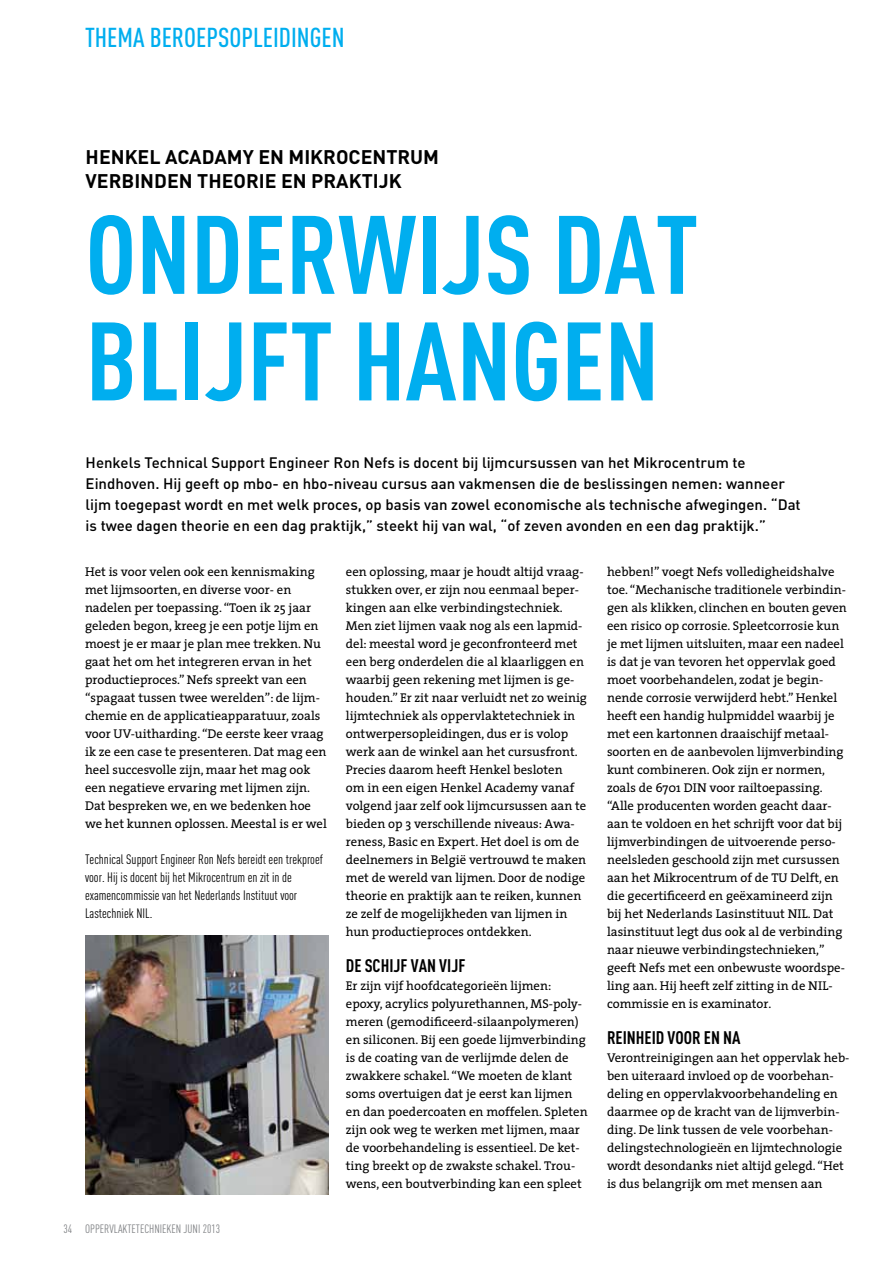
<style>
.page{position:relative;width:893px;height:1263px;background:#fff}
.page>*{position:absolute;margin:0;border:0;box-sizing:border-box;transform-origin:0 0}
.t1{font:700 109.5px/106.5px "DIN Cond";color:#00aeef}
.t2{font:500 27px "DIN Cond";color:#00aeef}
.t3{font:700 19.5px/24px "DIN";color:#000}
.t4{font:700 18px "DIN Cond";color:#000}
.t5{font:500 15px/21px "DIN";color:#000}
.t6{font:13.5px/18px "DIN Cond";color:#000}
.t7{font:12.75px/18px "The Serif";color:#000}
.t8{font:12px "DIN Cond";color:#808285}
</style>
<div class="page">
<img style="left:85px;top:935px;width:243px;height:260px">
<h2 class="t2" style="left:85px;top:21px;width:261px">THEMA BEROEPSOPLEIDINGEN</h2>
<h3 class="t3" style="left:86px;top:145px;width:355px">HENKEL ACADAMY EN M IKROCENTRUM<br>VERBINDEN TH EORIE EN PRAKTIJK</h3>
<h1 class="t1" style="left:86px;top:198px;width:614px">ONDERWIJS DAT<br>BLIJFT HANGEN</h1>
<p class="t5" style="left:86px;top:452px;width:717px">Henkels Technical Support Engineer Ron Nefs is docent bij lijmcursussen van het Mikrocentrum te Eindhoven. Hij geeft op mbo- en hbo-niveau cursus aan vakmensen die de beslissingen nemen: wanneer lijm toegepast wordt en met welk proces, op basis van zowel economische als technische afwegingen. “Dat is twee dagen theorie en een dag praktijk,” steekt hij van wal, “of zeven avonden en een dag praktijk.”</p>
<p class="t7" style="left:85px;top:562px;width:243px">Het is voor velen ook een kennismaking met lijmsoorten, en diverse voor- en nadelen per toepassing. “Toen ik 25 jaar geleden begon, kreeg je een potje lijm en moest je er maar je plan mee trekken. Nu gaat het om het integreren ervan in het productieproces.” Nefs spreekt van een “spagaat tussen twee werelden”: de lijm&shy;chemie en de applicatieapparatuur, zoals voor UV-uitharding. “De eerste keer vraag ik ze een case te presenteren. Dat mag een heel succesvolle zijn, maar het mag ook een negatieve ervaring met lijmen zijn.<br>Dat bespreken we, en we bedenken hoe we het kunnen oplossen. Meestal is er wel</p>
<p class="t7" style="left:346px;top:562px;width:243px">een oplossing, maar je houdt altijd vraag&shy;stukken over, er zijn nou eenmaal beper&shy;kingen aan elke verbindingstechniek.<br>Men ziet lijmen vaak nog als een lapmid&shy;del: meestal word je geconfronteerd met een berg onderdelen die al klaarliggen en waarbij geen rekening met lijmen is ge&shy;houden.” Er zit naar verluidt net zo weinig lijmtechniek als oppervlaktetechniek in ontwerpersopleidingen, dus er is volop werk aan de winkel aan het cursusfront.<br>Precies daarom heeft Henkel besloten<br>om in een eigen Henkel Academy vanaf volgend jaar zelf ook lijmcursussen aan te bieden op 3 verschillende niveaus: Awa&shy;reness, Basic en Expert. Het doel is om de deelnemers in België vertrouwd te maken met de wereld van lijmen. Door de nodige theorie en praktijk aan te reiken, kunnen ze zelf de mogelijkheden van lijmen in hun productieproces ontdekken.</p>
<h3 class="t4" style="left:346px;top:955px;width:121px">DE SCHIJF VAN VIJF</h3>
<p class="t7" style="left:346px;top:976px;width:243px">Er zijn vijf hoofdcategorieën lijmen: epoxy, acrylics polyurethannen, MS-poly&shy;meren (gemodificeerd-silaanpolymeren) en siliconen. Bij een goede lijmverbinding is de coating van de verlijmde delen de zwakkere schakel. “We moeten de klant soms overtuigen dat je eerst kan lijmen en dan poedercoaten en moffelen. Spleten zijn ook weg te werken met lijmen, maar de voorbehandeling is essentieel. De ket&shy;ting breekt op de zwakste schakel. Trou&shy;wens, een boutverbinding kan een spleet</p>
<p class="t7" style="left:607px;top:562px;width:241px">hebben!” voegt Nefs volledigheidshalve toe. “Mechanische traditionele verbindin&shy;gen als klikken, clinchen en bouten geven een risico op corrosie. Spleetcorrosie kun je met lijmen uitsluiten, maar een nadeel is dat je van tevoren het oppervlak goed moet voorbehandelen, zodat je begin&shy;nende corrosie verwijderd hebt.” Henkel heeft een handig hulpmiddel waarbij je met een kartonnen draaischijf metaal&shy;soorten en de aanbevolen lijmverbinding kunt combineren. Ook zijn er normen, zoals de 6701 DIN voor railtoepassing. “Alle producenten worden geacht daar&shy;aan te voldoen en het schrijft voor dat bij lijmverbindingen de uitvoerende perso&shy;neelsleden geschoold zijn met cursussen aan het Mikrocentrum of de TU Delft, en die gecertificeerd en geëxamineerd zijn bij het Nederlands Lasinstituut NIL. Dat lasinstituut legt dus ook al de verbinding naar nieuwe verbindingstechnieken,” geeft Nefs met een onbewuste woordspe&shy;ling aan. Hij heeft zelf zitting in de NIL&shy;commissie en is examinator.</p>
<h3 class="t4" style="left:607px;top:1027px;width:135px">REINHEID VOOR EN NA</h3>
<p class="t7" style="left:607px;top:1048px;width:244px">Verontreinigingen aan het oppervlak heb&shy;ben uiteraard invloed op de voorbehan&shy;deling en oppervlakvoorbehandeling en daarmee op de kracht van de lijmverbin&shy;ding. De link tussen de vele voorbehan&shy;delingstechnologieën en lijmtechnologie wordt desondanks niet altijd gelegd. “Het is dus belangrijk om met mensen aan</p>
<p class="t6" style="left:85px;top:850px;width:239px">Technical Support Engineer Ron Nefs bereidt een trekproef voor. Hij is docent bij het Mikrocentrum en zit in de examencommissie van het Nederlands Instituut voor Lastechniek NIL.</p>
<p class="t8" style="left:64px;top:1221px;width:158px">34 oppervlaktetechnieken juni 2013</p>
</div>
